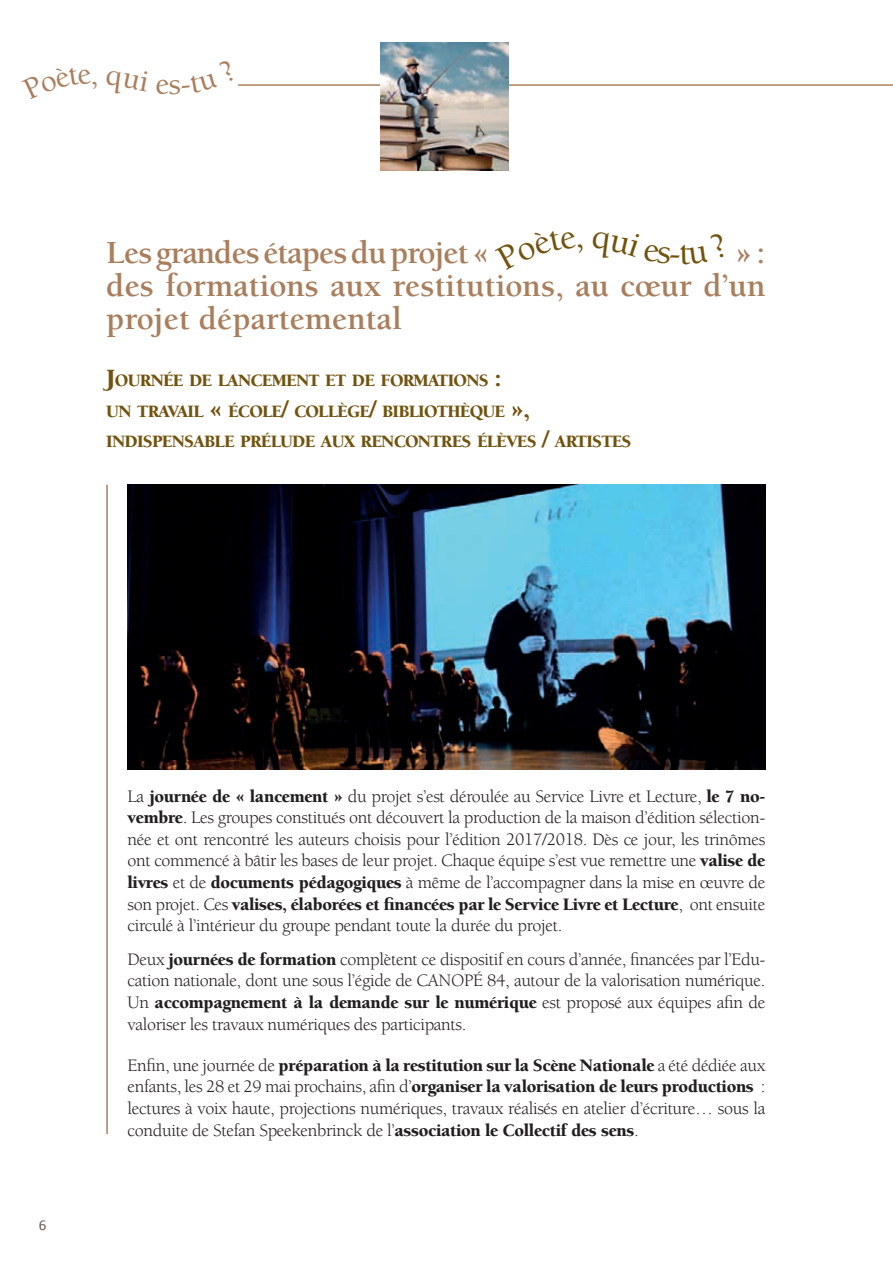
<style>
.page{position:relative;width:893px;height:1263px;background:#fff}
.page>*{position:absolute;margin:0;border:0;box-sizing:border-box;transform-origin:0 0}
.t1{font:700 33px/33px "Berkeley";color:#a97e5d;text-align:justify}
.t2{font:700 33px "Berkeley";letter-spacing:-.03em;color:#a97e5d}
.t3{font:500 31.5px "Berkeley";color:#a97e5d}
.t4{font:18px/21.6px "Berkeley";letter-spacing:-.02em;color:#231f20;text-align:justify}
.t5{font:900 17.85px/30.6px "Berkeley";letter-spacing:-.045em;color:#71530e}
.t6{font:15px "Calibri";color:#665c52}
.s1{font-size:25.5px}
.s2{font-weight:900}
</style>
<div class="page">
<hr style="left:238px;top:84px;width:654px;height:2px;background:#a97e5d">
<img style="left:381px;top:43px;width:127px;height:127px">
<hr style="left:106px;top:485px;width:2px;height:649px;background:#a97e5d">
<img style="left:127px;top:485px;width:639px;height:285px">
<h2 class="t3" style="left:90px;top:57px;width:10px">,</h2>
<h1 class="t2" style="left:106px;top:235px;width:385px">Les grandes étapes du projet «</h1>
<h1 class="t1" style="left:106px;top:237px;width:661px;text-indent:628px">»: des formations aux restitutions, au cœur d’un projet départemental</h1>
<p class="t5" style="left:106px;top:365px;width:527px"><span class="s1">J</span>OURNÉE DE LANCEMENT ET DE FORMATIONS <span class="s1">:<br></span>UN TRAVAIL <span class="s1">«</span> ÉCOLE<span class="s1">/</span> COLLÈGE<span class="s1">/</span> BIBLIOTHÈQUE <span class="s1">»,<br></span>INDISPENSABLE PRÉLUDE AUX RENCONTRES ÉLÈVES <span class="s1">/</span> ARTISTES</p>
<p class="t6" style="left:39px;top:1216px;width:9px">6</p>
<p class="t4" style="left:128px;top:785px;width:639px">La <span class="s2">journée de « lancement »</span> du projet s’est déroulée au Service Livre et Lecture, <span class="s2">le 7 no&shy;vembre</span>. Les groupes constitués ont découvert la production de la maison d’édition sélection&shy;née et ont rencontré les auteurs choisis pour l’édition 2017/2018. Dès ce jour, les trinômes ont commencé à bâtir les bases de leur projet. Chaque équipe s’est vue remettre une <span class="s2">valise de livres</span> et de <span class="s2">documents pédagogiques</span> à même de l’accompagner dans la mise en œuvre de son projet. Ces <span class="s2">valises, élaborées et financées par le Service Livre et Lecture</span>, ont ensuite circulé à l’intérieur du groupe pendant toute la durée du projet.</p>
<p class="t4" style="left:128px;top:949px;width:639px">Deux <span class="s2">journées de formation</span> complètent ce dispositif en cours d’année, financées par l’Edu&shy;cation nationale, dont une sous l’égide de CANOPÉ 84, autour de la valorisation numérique.<br>Un <span class="s2">accompagnement à la demande sur le numérique</span> est proposé aux équipes afin de valoriser les travaux numériques des participants.</p>
<p class="t4" style="left:128px;top:1055px;width:639px">Enfin, une journée de <span class="s2">préparation à la restitution sur la Scène Nationale</span> a été dédiée aux enfants, les 28 et 29 mai prochains, afin d’<span class="s2">organiser la valorisation de leurs productions</span> : lectures à voix haute, projections numériques, travaux réalisés en atelier d’écriture… sous la conduite de Stefan Speekenbrinck de l’<span class="s2">association le Collectif des sens</span>.</p>
</div>
